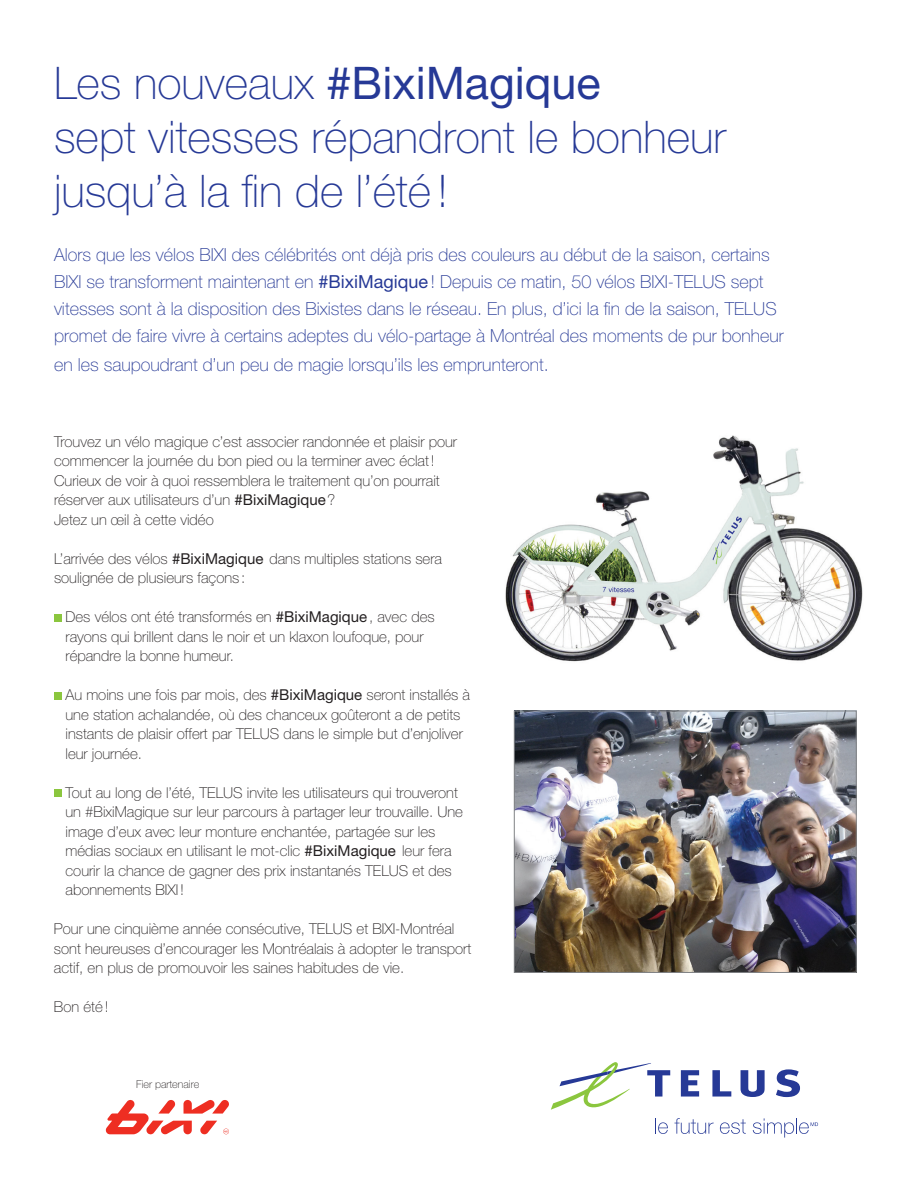
<style>
.page{position:relative;width:918px;height:1188px;background:#fff}
.page>*{position:absolute;margin:0;border:0;box-sizing:border-box;transform-origin:0 0}
.t1{font:100 45px/54px "Helvetica Neue LT Std";color:#263996}
.t2{font:100 18px/27px "Helvetica Neue LT Std";color:#263996}
.t3{font:100 15px/19.5px "Helvetica Neue LT Std";color:#231f20}
.t4{font:100 10.8px "Helvetica Neue LT Std";color:#231f20}
.s1{font-weight:400}
</style>
<div class="page">
<div style="left:54px;top:614px;width:7px;height:7px;background:#8bc63e"></div>
<div style="left:54px;top:692px;width:7px;height:7px;background:#8bc63e"></div>
<div style="left:54px;top:790px;width:7px;height:7px;background:#8bc63e"></div>
<img style="left:516px;top:713px;width:339px;height:258px">
<div style="left:514px;top:711px;width:343px;height:262px;border:1px solid #808285"></div>
<svg style="left:105px;top:1100px;width:124px;height:35px"></svg>
<svg style="left:681px;top:1070px;width:18px;height:27px"></svg>
<svg style="left:712px;top:1070px;width:19px;height:27px"></svg>
<svg style="left:776px;top:1069px;width:24px;height:28px"></svg>
<svg style="left:741px;top:1070px;width:24px;height:27px"></svg>
<svg style="left:551px;top:1062px;width:119px;height:48px"></svg>
<svg style="left:655px;top:1118px;width:13px;height:16px"></svg>
<svg style="left:674px;top:1118px;width:40px;height:16px"></svg>
<svg style="left:720px;top:1119px;width:26px;height:15px"></svg>
<svg style="left:753px;top:1118px;width:65px;height:20px"></svg>
<img style="left:505px;top:435px;width:358px;height:227px">
<h1 class="t1" style="left:54px;top:56px;width:674px">Les nouveaux <span class="s1">#BixiMagique<br></span>sept vitesses répandront le bonheur jusqu’à la fin de l’été!</h1>
<p class="t2" style="left:54px;top:241px;width:731px">Alors que les vélos BIXI des célébrités ont déjà pris des couleurs au début de la saison, certains BIXI se transforment maintenant en <span class="s1">#BixiMagique</span>! Depuis ce matin, 50 vélos BIXI-TELUS sept vitesses sont à la disposition des Bixistes dans le réseau. En plus, d’ici la fin de la saison, TELUS promet de faire vivre à certains adeptes du vélo-partage à Montréal des moments de pur bonheur</p>
<p class="t2" style="left:54px;top:351px;width:496px">en les saupoudrant d’un peu de magie lorsqu’ils les emprunteront.</p>
<p class="t3" style="left:54px;top:432px;width:405px">Trouvez un vélo magique c’est associer randonnée et plaisir pour commencer la journée du bon pied ou la terminer avec éclat!<br>Curieux de voir à quoi ressemblera le traitement qu’on pourrait réserver aux utilisateurs d’un <span class="s1">#BixiMagique</span>?<br>Jetez un œil à cette vidéo</p>
<p class="t3" style="left:54px;top:549px;width:390px">L’arrivée des vélos <span class="s1">#BixiMagique</span> dans multiples stations sera soulignée de plusieurs façons :</p>
<p class="t3" style="left:66px;top:607px;width:371px">Des vélos ont été transformés en <span class="s1">#BixiMagique</span>, avec des rayons qui brillent dans le noir et un klaxon loufoque, pour répandre la bonne humeur.</p>
<p class="t3" style="left:66px;top:685px;width:406px">Au moins une fois par mois, des <span class="s1">#BixiMagique</span> seront installés à une station achalandée, où des chanceux goûteront a de petits instants de plaisir offert par TELUS dans le simple but d’enjoliver leur journée.</p>
<p class="t3" style="left:66px;top:783px;width:399px">Tout au long de l’été, TELUS invite les utilisateurs qui trouveront un #BixiMagique sur leur parcours à partager leur trouvaille. Une image d’eux avec leur monture enchantée, partagée sur les médias sociaux en utilisant le mot-clic <span class="s1">#BixiMagique</span> leur fera courir la chance de gagner des prix instantanés TELUS et des abonnements BIXI!</p>
<p class="t3" style="left:54px;top:919px;width:419px">Pour une cinquième année consécutive, TELUS et BIXI-Montréal sont heureuses d’encourager les Montréalais à adopter le transport actif, en plus de promouvoir les saines habitudes de vie.</p>
<p class="t3" style="left:54px;top:997px;width:56px">Bon été!</p>
<p class="t4" style="left:136px;top:1078px;width:65px">Fier partenaire</p>
</div>
